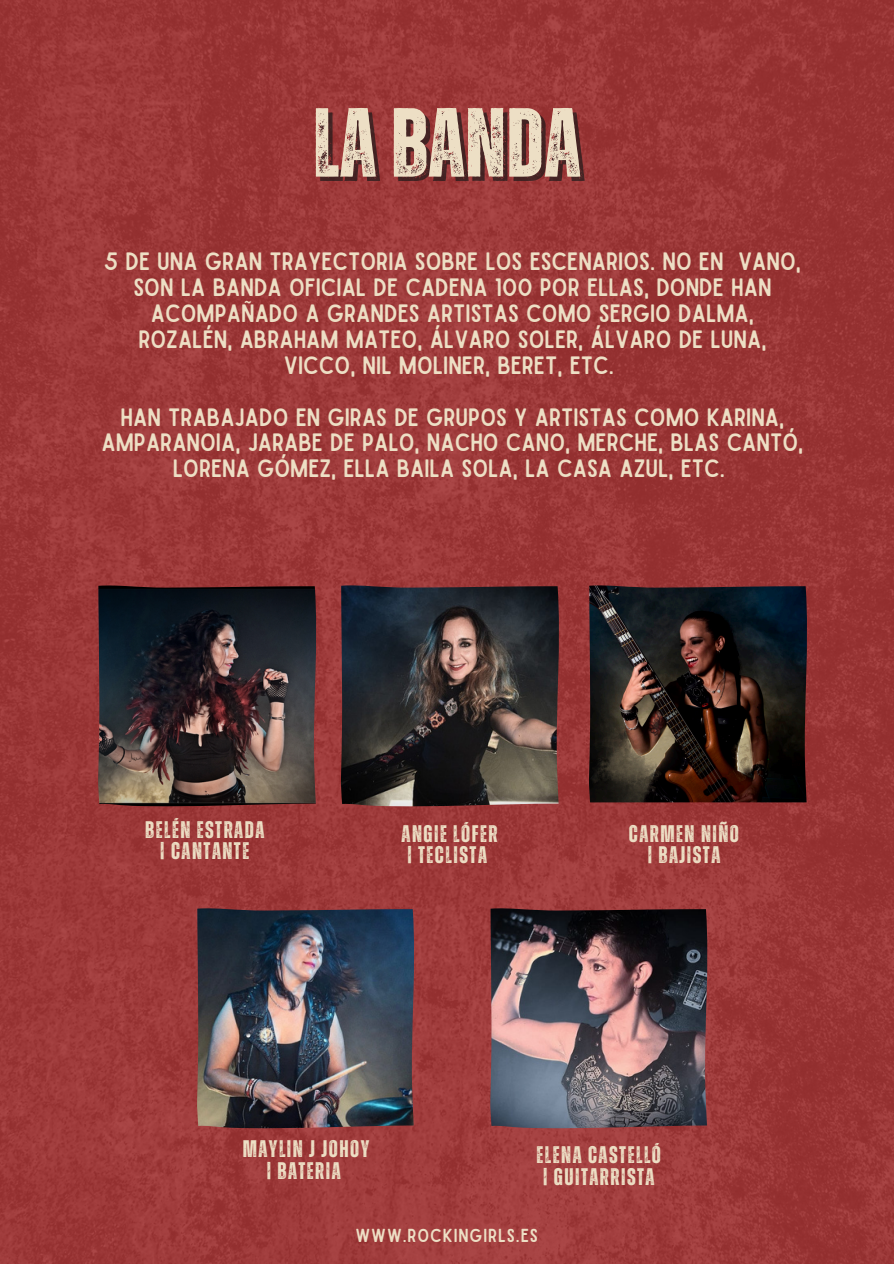
<style>
.page{position:relative;width:894px;height:1264px;background:#fff}
.page>*{position:absolute;margin:0;border:0;box-sizing:border-box;transform-origin:0 0}
.t1{font:700 97.95px "Zuume Rough";letter-spacing:.005em;color:#eddfc5}
.t2{font:24px/25.8px "Sailors";color:#eddfc5;text-align:center}
.t3{font:700 24px/21.3px "Zuume Rough";letter-spacing:.065em;color:#eddfc5;text-align:center}
.t4{font:18px "Sailors";letter-spacing:.05em;color:#eddfc5}
</style>
<div class="page">
<img style="left:0;top:0;width:893px;height:1263px">
<img style="left:197px;top:908px;width:217px;height:220px">
<img style="left:98px;top:585px;width:218px;height:221px">
<img style="left:341px;top:585px;width:218px;height:221px">
<img style="left:589px;top:585px;width:217px;height:221px">
<img style="left:490px;top:908px;width:217px;height:220px">
<h1 class="t1" style="left:313px;top:98px;width:269px">LABANDA</h1>
<p class="t2" style="left:104px;top:250px;width:698px">5 DE UNA GRAN TRAYECTORIA SOBRE LOS ESCENARIOS. NO EN VANO, SON LA BANDA OFICIAL DE CADENA 100 POR ELLAS, DONDE HAN ACOMPAÑADO A GRANDES ARTISTAS COMO SERGIO DALMA, ROZALÉN, ABRAHAM MATEO, ÁLVARO SOLER, ÁLVARO DE LUNA, VICCO, NIL MOLINER, BERET, ETC.</p>
<h2 class="t2" style="left:101px;top:405px;width:703px">HAN TRABAJADO EN GIRAS DE GRUPOS Y ARTISTAS COMO KARINA,<br>AMPARANOIA, JARABE DE PALO, NACHO CANO, MERCHE, BLAS CANTÓ,<br>LORENA GÓMEZ, ELLA BAILA SOLA, LA CASA AZUL, ETC.</h2>
<h2 class="t3" style="left:145px;top:819px;width:121px">BELÉN ESTRADA | CANTANTE</h2>
<p class="t3" style="left:401px;top:824px;width:97px;text-align:left">ANGIE LÓFER | TECLISTA</p>
<p class="t3" style="left:628px;top:824px;width:112px">CARMEN NIÑO | BAJISTA</p>
<h2 class="t3" style="left:243px;top:1139px;width:128px">MAYLIN J JOHOY | BATERIA</h2>
<p class="t3" style="left:536px;top:1145px;width:126px;text-align:left">ELENA CASTELLÓ | GUITARRISTA</p>
<p class="t4" style="left:355px;top:1228px;width:184px">WWW.ROCKINGIRLS.ES</p>
</div>
